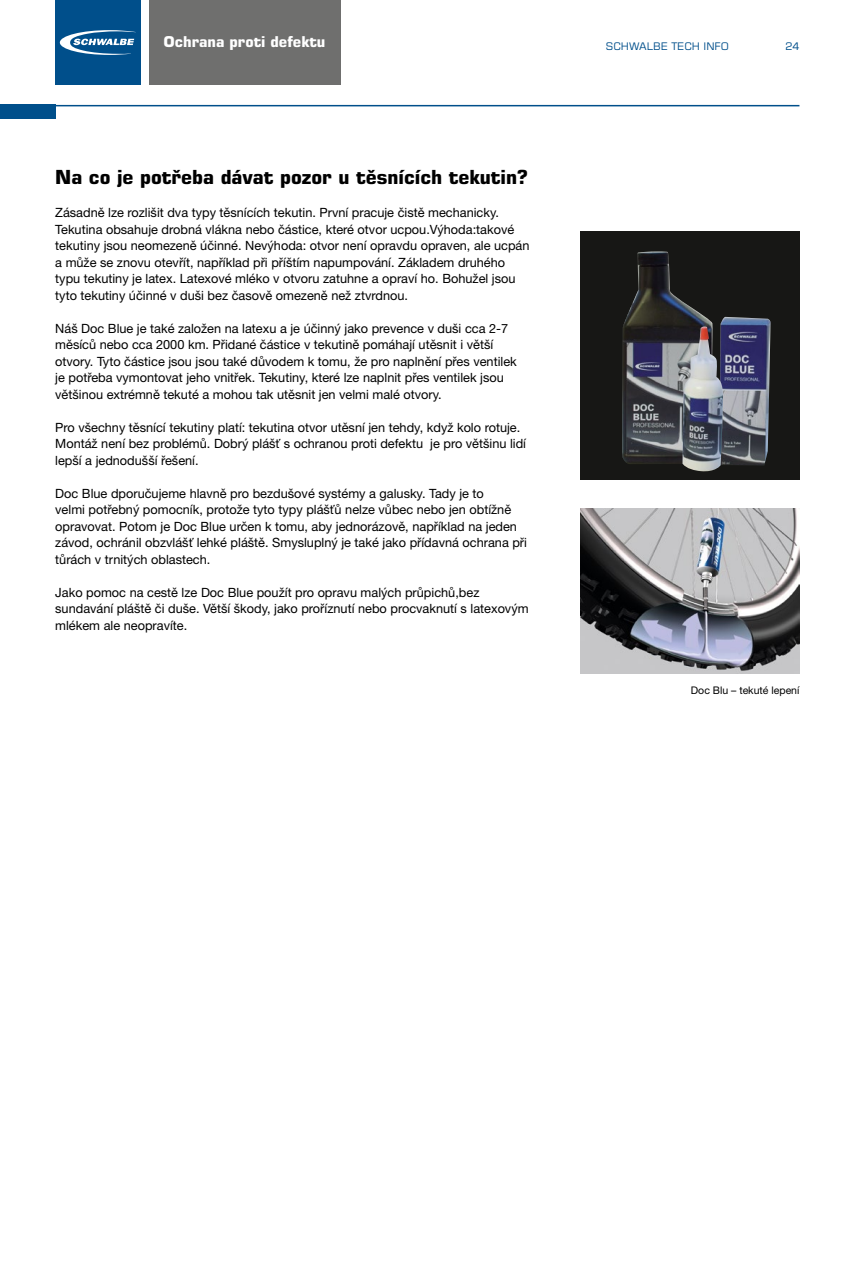
<style>
.page{position:relative;width:842px;height:1263px;background:#fff}
.page>*{position:absolute;margin:0;border:0;box-sizing:border-box;transform-origin:0 0}
.t1{font:700 19.5px "Eurostile LT Pro";color:#000}
.t2{font:700 15px "Eurostile LT Pro";color:#fff}
.t3{font:12.75px/16.5px "Helvetica Neue LT Pro";color:#000}
.t4{font:10.5px "Helvetica Neue LT Pro";color:#000}
.t5{font:10.5px "Eurostile LT Pro";color:#004f8b}
</style>
<div class="page">
<img style="left:580px;top:509px;width:219px;height:164px">
<div style="left:580px;top:231px;width:219px;height:249px;background:#171715"></div>
<img style="left:622px;top:251px;width:91px;height:213px">
<img style="left:720px;top:317px;width:50px;height:134px">
<img style="left:682px;top:326px;width:41px;height:146px">
<div style="left:55px;top:0;width:85px;height:85px;background:#004f8b"></div>
<svg style="left:60px;top:30px;width:76px;height:25px"></svg>
<div style="left:149px;top:0;width:191px;height:85px;background:#6f6f6e"></div>
<hr style="left:0;top:105px;width:799px;height:1px;background:#004f8b">
<div style="left:0;top:105px;width:55px;height:14px;background:#004f8b"></div>
<p class="t2" style="left:164px;top:32px;width:163px">Ochrana proti defektu</p>
<h1 class="t1" style="left:55px;top:165px;width:474px">Na co je potřeba dávat pozor u těsnících tekutin?</h1>
<p class="t3" style="left:55px;top:204px;width:476px">Zásadně lze rozlišit dva typy těsnících tekutin. První pracuje čistě mechanicky.<br>Tekutina obsahuje drobná vlákna nebo částice, které otvor ucpou.Výhoda:takové tekutiny jsou neomezeně účinné. Nevýhoda: otvor není opravdu opraven, ale ucpán a může se znovu otevřít, například při příštím napumpování. Základem druhého typu tekutiny je latex. Latexové mléko v otvoru zatuhne a opraví ho. Bohužel jsou tyto tekutiny účinné v duši bez časově omezeně než ztvrdnou.</p>
<p class="t3" style="left:55px;top:320px;width:463px">Náš Doc Blue je také založen na latexu a je účinný jako prevence v duši cca 2-7 měsíců nebo cca 2000 km. Přidané částice v tekutině pomáhají utěsnit i větší otvory. Tyto částice jsou jsou také důvodem k tomu, že pro naplnění přes ventilek je potřeba vymontovat jeho vnitřek. Tekutiny, které lze naplnit přes ventilek jsou většinou extrémně tekuté a mohou tak utěsnit jen velmi malé otvory.</p>
<p class="t3" style="left:55px;top:419px;width:472px">Pro všechny těsnící tekutiny platí: tekutina otvor utěsní jen tehdy, když kolo rotuje.<br>Montáž není bez problémů. Dobrý plášť s ochranou proti defektu je pro většinu lidí lepší a jednodušší řešení.</p>
<p class="t3" style="left:55px;top:485px;width:473px">Doc Blue dporučujeme hlavně pro bezdušové systémy a galusky. Tady je to<br>velmi potřebný pomocník, protože tyto typy plášťů nelze vůbec nebo jen obtížně opravovat. Potom je Doc Blue určen k tomu, aby jednorázově, například na jeden závod, ochránil obzvlášť lehké pláště. Smysluplný je také jako přídavná ochrana při tůrách v trnitých oblastech.</p>
<p class="t3" style="left:55px;top:584px;width:475px">Jako pomoc na cestě lze Doc Blue použít pro opravu malých průpichů,bez sundavání pláště či duše. Větší škody, jako proříznutí nebo procvaknutí s latexovým mlékem ale neopravíte.</p>
<p class="t5" style="left:606px;top:40px;width:125px">SCHWALBE TECH INFO</p>
<p class="t5" style="left:785px;top:40px;width:16px">24</p>
<p class="t4" style="left:691px;top:684px;width:110px">Doc Blu – tekuté lepení</p>
</div>
